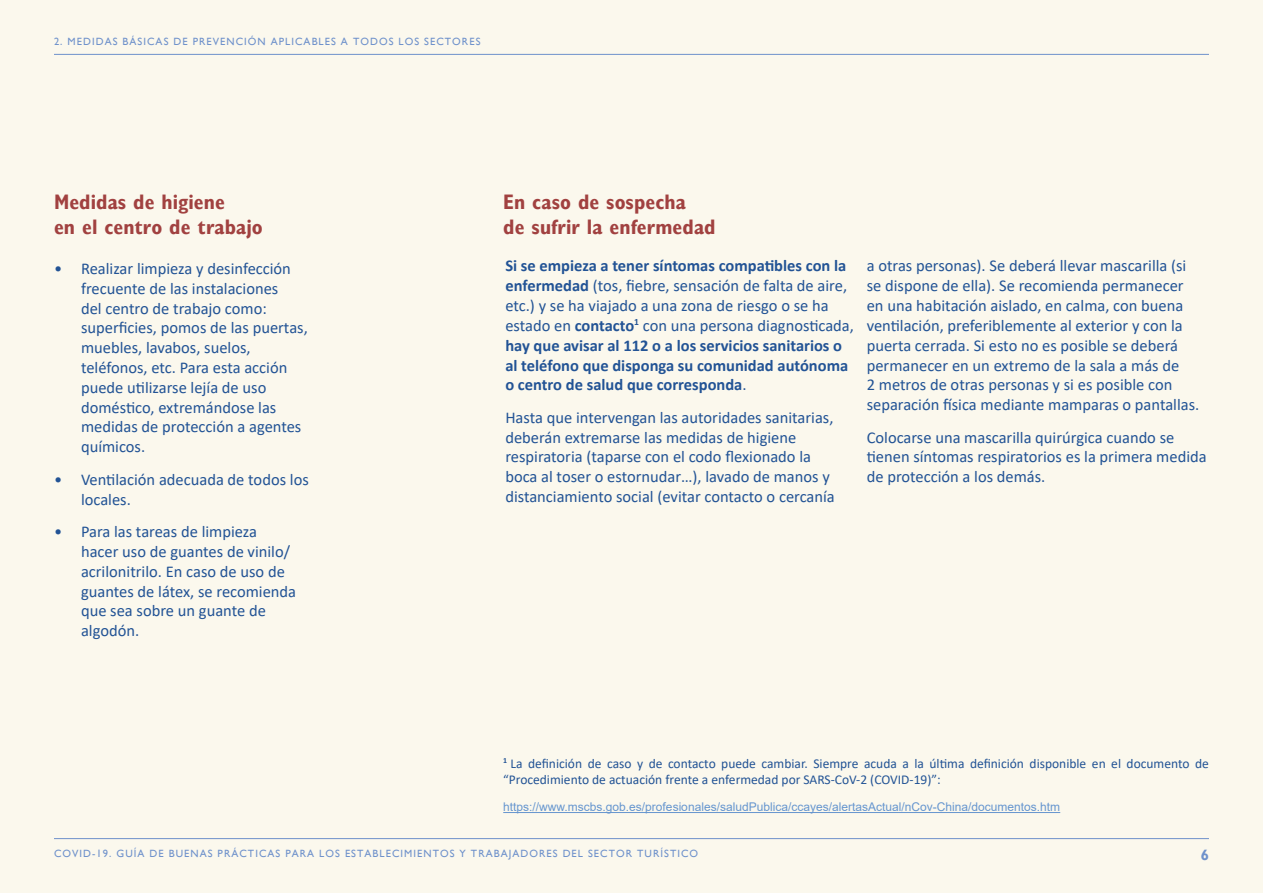
<style>
.page{position:relative;width:1263px;height:893px;background:#fbf8ed}
.page>*{position:absolute;margin:0;border:0;box-sizing:border-box;transform-origin:0 0}
.t1{font:700 21px "Gill Sans Condensed";letter-spacing:.005em;color:#a14140}
.t2{font:16.5px/19.8px "Calibri";color:#225395}
.t3{font:700 16.5px/19.8px "Calibri";color:#225395}
.t4{font:700 15px "Gill Sans";color:#6e91cb}
.t5{font:13.5px/16.2px "Calibri";color:#225395}
.t6{font:12px "Arial";color:#6696cf}
.t7{font:10.5px "Gill Sans";letter-spacing:.1em;color:#6e91cb}
.s1{font-weight:400}
</style>
<div class="page">
<hr style="left:54px;top:838px;width:1155px;height:1px;background:#6e91cb">
<hr style="left:54px;top:54px;width:1155px;height:1px;background:#6e91cb">
<hr style="left:503px;top:812px;width:557px;height:1px;background:#6696cf">
<p class="t7" style="left:54px;top:35px;width:428px">2. MEDIDAS BÁSICAS DE PREVENCIÓN APLICABLES A TODOS LOS SECTORES</p>
<p class="t1" style="left:54px;top:189px;width:172px">Medidas de higiene</p>
<p class="t1" style="left:54px;top:214px;width:210px">en el centro de trabajo</p>
<p class="t2" style="left:81px;top:258px;width:228px;text-indent:-27px">• Realizar limpieza y desinfección frecuente de las instalaciones<br>del centro de trabajo como: superficies, pomos de las puertas, muebles, lavabos, suelos, teléfonos, etc. Para esta acción puede utilizarse lejía de uso doméstico, extremándose las medidas de protección a agentes químicos.</p>
<p class="t2" style="left:81px;top:469px;width:229px;text-indent:-27px">• Ventilación adecuada de todos los locales.</p>
<p class="t2" style="left:81px;top:521px;width:217px;text-indent:-27px">• Para las tareas de limpieza hacer uso de guantes de vinilo/ acrilonitrilo. En caso de uso de guantes de látex, se recomienda que sea sobre un guante de algodón.</p>
<p class="t1" style="left:503px;top:189px;width:184px">En caso de sospecha</p>
<p class="t1" style="left:503px;top:214px;width:214px">de sufrir la enfermedad</p>
<p class="t3" style="left:505px;top:256px;width:350px">Si se empieza a tener síntomas compatibles con la enfermedad <span class="s1">(tos, fiebre, sensación de falta de aire, etc.) y se ha viajado a una zona de riesgo o se ha estado en</span> contacto<sup>1</sup> <span class="s1">con una persona diagnosticada, </span>hay que avisar al 112 o a los servicios sanitarios o al teléfono que disponga su comunidad autónoma o centro de salud que corresponda<span class="s1">.</span></p>
<p class="t2" style="left:505px;top:407px;width:331px">Hasta que intervengan las autoridades sanitarias, deberán extremarse las medidas de higiene respiratoria (taparse con el codo flexionado la boca al toser o estornudar…), lavado de manos y distanciamiento social (evitar contacto o cercanía</p>
<p class="t2" style="left:867px;top:256px;width:334px">a otras personas). Se deberá llevar mascarilla (si se dispone de ella). Se recomienda permanecer en una habitación aislado, en calma, con buena ventilación, preferiblemente al exterior y con la puerta cerrada. Si esto no es posible se deberá permanecer en un extremo de la sala a más de<br>2 metros de otras personas y si es posible con separación física mediante mamparas o pantallas.</p>
<p class="t2" style="left:867px;top:427px;width:341px">Colocarse una mascarilla quirúrgica cuando se tienen síntomas respiratorios es la primera medida de protección a los demás.</p>
<p class="t5" style="left:503px;top:755px;width:707px"><sup>1</sup> La definición de caso y de contacto puede cambiar. Siempre acuda a la última definición disponible en el documento de “Procedimiento de actuación frente a enfermedad por SARS-CoV-2 (COVID-19)”:</p>
<p class="t6" style="left:503px;top:799px;width:558px">https://www.mscbs.gob.es/profesionales/saludPublica/ccayes/alertasActual/nCov-China/documentos.htm</p>
<p class="t7" style="left:54px;top:847px;width:646px">COVID-19. GUÍA DE BUENAS PRÁCTICAS PARA LOS ESTABLECIMIENTOS Y TRABAJADORES DEL SECTOR TURÍSTICO</p>
<p class="t4" style="left:1201px;top:846px;width:10px">6</p>
</div>
